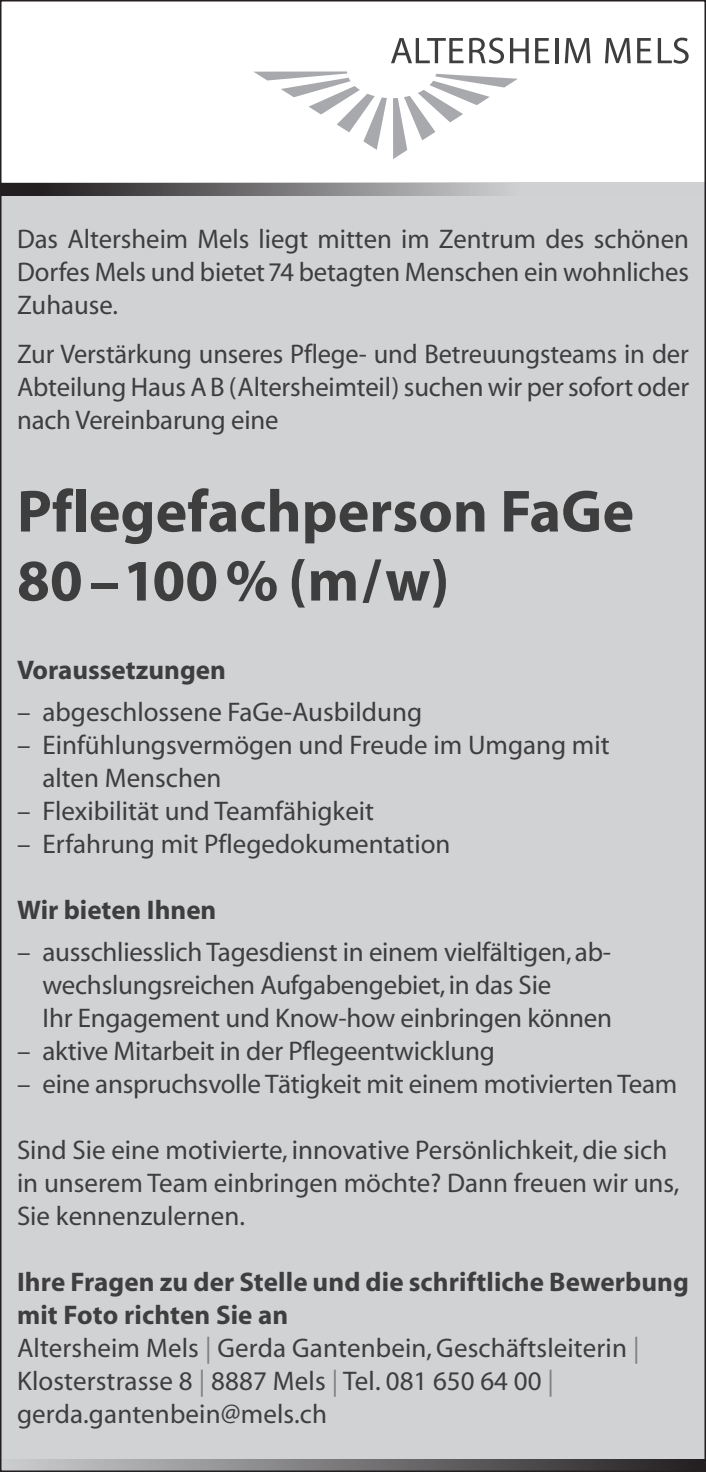
<style>
.page{position:relative;width:706px;height:1472px;background:#fff}
.page>*{position:absolute;margin:0;border:0;box-sizing:border-box;transform-origin:0 0}
.Gross{font:700 60px "Myriad";color:#3e3e3f}
.Gross-2{font:700 59.4px "Myriad";color:#3e3e3f}
.Mittel{font:27px/33px "Myriad";color:#3e3e3f}
.Mittel-2{font:700 27px/33px "Myriad";letter-spacing:.005em;color:#3e3e3f}
.s1{font-size:60px}
.s2{color:#808285}
</style>
<div class="page">
<div style="left:0;top:183px;width:706px;height:1288px;background:#d1d2d4"></div>
<svg style="left:26px;top:1459px;width:677px;height:9px;background:#747274"></svg>
<svg style="left:3px;top:183px;width:493px;height:13px;background:#6e6c6e"></svg>
<svg style="left:253px;top:71px;width:134px;height:79px"></svg>
<svg style="left:393px;top:74px;width:125px;height:85px"></svg>
<svg style="left:391px;top:38px;width:72px;height:25px"></svg>
<svg style="left:469px;top:38px;width:35px;height:26px"></svg>
<svg style="left:510px;top:38px;width:19px;height:25px"></svg>
<svg style="left:535px;top:38px;width:14px;height:25px"></svg>
<hr style="left:555px;top:38px;width:3px;height:25px;background:#3e3e3f">
<svg style="left:565px;top:38px;width:25px;height:25px"></svg>
<svg style="left:605px;top:38px;width:26px;height:25px"></svg>
<svg style="left:637px;top:38px;width:14px;height:25px"></svg>
<svg style="left:658px;top:38px;width:30px;height:26px"></svg>
<p class="Mittel" style="left:17px;top:223px;width:673px;text-align:justify">Das Altersheim Mels liegt mitten im Zentrum des schönen Dorfes Mels und bietet 74 betagten Menschen ein wohnliches Zuhause.</p>
<p class="Mittel" style="left:17px;top:339px;width:673px;text-align:justify">Zur Verstärkung unseres Pflege- und Betreuungsteams in der Abteilung Haus A B (Altersheimteil) suchen wir per sofort oder nach Vereinbarung eine</p>
<p class="Gross" style="left:17px;top:480px;width:619px">Pflegefachperson FaGe</p>
<p class="Gross-2" style="left:17px;top:550px;width:434px">80–100<span class="s1">% (m/w)</span></p>
<p class="Mittel-2" style="left:17px;top:654px;width:210px">Voraussetzungen</p>
<p class="Mittel" style="left:17px;top:696px;width:406px">– abgeschlossene FaGe-Ausbildung</p>
<p class="Mittel" style="left:43px;top:729px;width:569px;text-indent:-26px">– Einfühlungsvermögen und Freude im Umgang mit alten Menschen</p>
<p class="Mittel" style="left:17px;top:795px;width:359px">– Flexibilität und Teamfähigkeit</p>
<p class="Mittel" style="left:17px;top:828px;width:435px">– Erfahrung mit Pflegedokumentation</p>
<p class="Mittel-2" style="left:17px;top:894px;width:201px">Wir bieten Ihnen</p>
<p class="Mittel" style="left:43px;top:936px;width:570px;text-indent:-26px">– ausschliesslich Tagesdienst in einem vielfältigen, ab&shy;wechslungsreichen Aufgabengebiet, in das Sie</p>
<p class="Mittel" style="left:43px;top:1002px;width:571px">Ihr Engagement und Know-how einbringen können</p>
<p class="Mittel" style="left:17px;top:1035px;width:479px">– aktive Mitarbeit in der Pflegeentwicklung</p>
<p class="Mittel" style="left:17px;top:1068px;width:662px">– eine anspruchsvolle Tätigkeit mit einem motivierten Team</p>
<p class="Mittel" style="left:17px;top:1134px;width:664px">Sind Sie eine motivierte, innovative Persönlichkeit, die sich in unserem Team einbringen möchte? Dann freuen wir uns,<br>Sie kennenzulernen.</p>
<p class="Mittel-2" style="left:17px;top:1266px;width:673px">Ihre Fragen zu der Stelle und die schriftliche Bewerbung mit Foto richten Sie an</p>
<p class="Mittel" style="left:17px;top:1332px;width:624px">Altersheim Mels <span class="s2">|</span> Gerda Gantenbein, Geschäftsleiterin <span class="s2">|</span></p>
<p class="Mittel" style="left:17px;top:1365px;width:538px">Klosterstrasse 8 <span class="s2">|</span> 8887 Mels <span class="s2">|</span> Tel. 081 650 64 00 <span class="s2">| </span>gerda.gantenbein@mels.ch</p>
</div>
